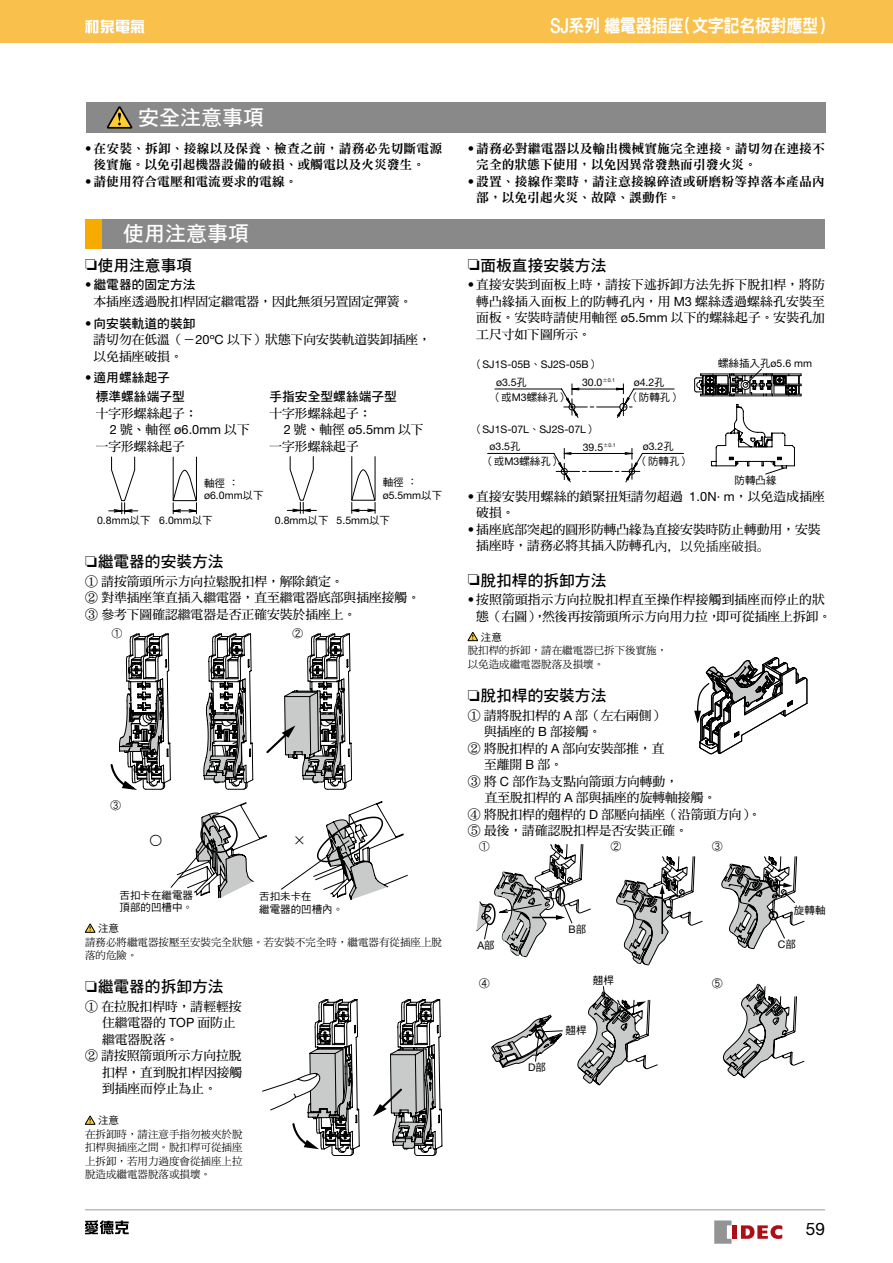
<style>
.page{position:relative;width:893px;height:1263px;background:#fff}
.page>*{position:absolute;margin:0;border:0;box-sizing:border-box;transform-origin:0 0}
.t1{font:21px "DF Hei Std W7";color:#fff}
.t2{font:18px "DF Hei Std W9";letter-spacing:-.03em;color:#fff;scale:.9 1}
.t3{font:17.25px "Helvetica Neue LT Std";color:#000}
.t4{font:15.75px "DF Hei Std W7";color:#000}
.t5{font:12.75px/16.5px "DF Ming Std W7";color:#000}
.t6{font:12.75px/16.5px "DF Ming Std W9";letter-spacing:.015em;color:#000}
.t7{font:12.75px/19.2px "DF Hei Std W7";color:#000}
.t8{font:12.75px "Helvetica Neue LT Std";color:#000}
.t9{font:12.75px "DF Hei Std W5 E Ten B5 H";color:#000}
.t10{font:10.5px "Helvetica Neue LT Std";color:#000}
.t11{font:10.5px/13.5px "DF Ming Std W5";color:#000}
.t12{font:10.5px/12.6px "DF Hei Std W5 E Ten B5 H";color:#000}
.t13{font:10.5px "DF Hei Std W5";color:#000}
.s1{font-family:"Helvetica Neue LT Std";font-weight:500;font-size:20.7px}
.s2{font-family:"Helvetica Neue LT Std"}
.s3{font-family:"DF Ming Std W7"}
.s4{font-family:"DF Hei Std W5 E Ten B5 H"}
.s5{font-family:"Koz Min Pro"}
</style>
<div class="page">
<svg style="left:85px;top:924px;width:10px;height:9px"></svg>
<svg style="left:85px;top:1116px;width:10px;height:9px"></svg>
<svg style="left:487px;top:383px;width:197px;height:100px"></svg>
<svg style="left:694px;top:368px;width:108px;height:107px"></svg>
<svg style="left:468px;top:632px;width:10px;height:9px"></svg>
<svg style="left:476px;top:843px;width:329px;height:242px"></svg>
<svg style="left:108px;top:457px;width:89px;height:57px"></svg>
<svg style="left:287px;top:456px;width:89px;height:58px"></svg>
<svg style="left:111px;top:633px;width:241px;height:157px"></svg>
<svg style="left:170px;top:801px;width:238px;height:99px"></svg>
<svg style="left:262px;top:999px;width:180px;height:157px"></svg>
<svg style="left:694px;top:657px;width:113px;height:97px"></svg>
<div style="left:86px;top:102px;width:739px;height:31px;background:#898989"></div>
<svg style="left:107px;top:107px;width:25px;height:22px"></svg>
<div style="left:85px;top:219px;width:17px;height:30px;background:#f7ab00"></div>
<div style="left:102px;top:219px;width:723px;height:30px;background:#898989"></div>
<hr style="left:85px;top:1209px;width:740px;height:1px;background:#9fa0a0">
<svg style="left:714px;top:1220px;width:18px;height:24px"></svg>
<hr style="left:732px;top:1225px;width:4px;height:14px;background:#ae0e16">
<svg style="left:741px;top:1225px;width:41px;height:14px"></svg>
<svg style="left:85px;top:1220px;width:44px;height:14px"></svg>
<div style="left:0;top:0;width:893px;height:43px;background:#f9c14b"></div>
<svg style="left:85px;top:20px;width:59px;height:13px"></svg>
<h2 class="t2" style="left:550px;top:16px;width:316px"><span class="s1">SJ</span>系列繼電器插座（文字記名板對應型）</h2>
<h1 class="t1" style="left:138px;top:106px;width:127px">安全注意事項</h1>
<p class="t6" style="left:94px;top:140px;width:350px;text-indent:-9px"><span class="s2">•</span> 在安裝、拆卸、接線以及保養、檢查之前，請務必先切斷電源後實施。以免引起機器設備的破損、或觸電以及火災發生。</p>
<p class="t6" style="left:85px;top:173px;width:214px"><span class="s2">•</span> 請使用符合電壓和電流要求的電線。</p>
<h1 class="t1" style="left:123px;top:223px;width:127px">使用注意事項</h1>
<p class="t4" style="left:85px;top:257px;width:109px">❏使用注意事項</p>
<p class="t7" style="left:85px;top:275px;width:112px"><span class="s2">•</span> 繼電器的固定方法</p>
<p class="t5" style="left:94px;top:293px;width:320px">本插座透過脫扣桿固定繼電器，因此無須另置固定彈簧。</p>
<p class="t7" style="left:85px;top:313px;width:112px"><span class="s2">•</span> 向安裝軌道的裝卸</p>
<p class="t5" style="left:94px;top:331px;width:339px">請切勿在低溫（－<span class="s2">20ºC</span> 以下）狀態下向安裝軌道裝卸插座，以免插座破損。</p>
<p class="t7" style="left:96px;top:368px;width:91px;text-indent:-11px"><span class="s2">•</span> 適用螺絲起子標準螺絲端子型</p>
<p class="t5" style="left:96px;top:405px;width:103px">十字形螺絲起子：</p>
<p class="t8" style="left:110px;top:422px;width:141px">2 <span class="s3">號、軸徑</span> ø6.0mm <span class="s3">以下</span></p>
<p class="t5" style="left:96px;top:438px;width:91px">一字形螺絲起子</p>
<p class="t7" style="left:269px;top:387px;width:129px">手指安全型螺絲端子型</p>
<p class="t5" style="left:269px;top:405px;width:103px">十字形螺絲起子：</p>
<p class="t8" style="left:284px;top:422px;width:141px">2 <span class="s3">號、軸徑</span> ø5.5mm <span class="s3">以下</span></p>
<p class="t5" style="left:269px;top:438px;width:91px">一字形螺絲起子</p>
<p class="t12" style="left:204px;top:477px;width:36px">軸徑 ：</p>
<p class="t10" style="left:204px;top:489px;width:61px">ø6.0mm<span class="s4">以下</span></p>
<p class="t12" style="left:383px;top:476px;width:36px">軸徑 ：</p>
<p class="t10" style="left:383px;top:489px;width:61px">ø5.5mm<span class="s4">以下</span></p>
<p class="t10" style="left:97px;top:514px;width:55px">0.8mm<span class="s4">以下</span></p>
<p class="t10" style="left:337px;top:514px;width:55px">5.5mm<span class="s4">以下</span></p>
<p class="t10" style="left:275px;top:514px;width:55px">0.8mm<span class="s4">以下</span></p>
<p class="t10" style="left:159px;top:514px;width:55px">6.0mm<span class="s4">以下</span></p>
<p class="t4" style="left:85px;top:553px;width:140px">❏繼電器的安裝方法</p>
<p class="t5" style="left:85px;top:573px;width:337px">① 請按箭頭所示方向拉鬆脫扣桿，解除鎖定。<br>② 對準插座筆直插入繼電器，直至繼電器底部與插座接觸。<br>③ 參考下圖確認繼電器是否正確安裝於插座上。</p>
<p class="t12" style="left:112px;top:626px;width:12px">①</p>
<p class="t12" style="left:292px;top:626px;width:12px">②</p>
<p class="t12" style="left:111px;top:798px;width:12px">③</p>
<p class="t9" style="left:149px;top:833px;width:14px">○</p>
<p class="t9" style="left:293px;top:833px;width:14px">×</p>
<p class="t12" style="left:120px;top:888px;width:75px">舌扣卡在繼電器頂部的凹槽中。</p>
<p class="t12" style="left:259px;top:890px;width:85px">舌扣未卡在<br>繼電器的凹槽內。</p>
<p class="t13" style="left:98px;top:923px;width:22px">注意</p>
<p class="t11" style="left:85px;top:935px;width:358px">請務必將繼電器按壓至安裝完全狀態。若安裝不完全時，繼電器有從插座上脫落的危險。</p>
<p class="t4" style="left:85px;top:978px;width:140px">❏繼電器的拆卸方法</p>
<p class="t5" style="left:85px;top:998px;width:158px">① 在拉脫扣桿時，請輕輕按</p>
<p class="t5" style="left:102px;top:1014px;width:135px">住繼電器的 <span class="s2">TOP</span> 面防止</p>
<p class="t5" style="left:102px;top:1031px;width:78px">繼電器脫落。</p>
<p class="t5" style="left:85px;top:1047px;width:158px">② 請按照箭頭所示方向拉脫</p>
<p class="t5" style="left:102px;top:1064px;width:142px">扣桿，直到脫扣桿因接觸</p>
<p class="t5" style="left:102px;top:1080px;width:116px">到插座而停止為止。</p>
<p class="t13" style="left:98px;top:1115px;width:22px">注意</p>
<p class="t11" style="left:85px;top:1127px;width:159px;text-align:justify">在拆卸時，請注意手指勿被夾於脫扣桿與插座之間。脫扣桿可從插座上拆卸，若用力過度會從插座上拉脫造成繼電器脫落或損壞。</p>
<p class="t6" style="left:476px;top:140px;width:350px;text-indent:-9px"><span class="s2">•</span> 請務必對繼電器以及輸出機械實施完全連接。請切勿在連接不完全的狀態下使用，以免因異常發熱而引發火災。</p>
<p class="t6" style="left:476px;top:173px;width:350px;text-indent:-9px"><span class="s2">•</span> 設置、接線作業時，請注意接線碎渣或研磨粉等掉落本產品內部，以免引起火災、故障、誤動作。</p>
<p class="t4" style="left:468px;top:257px;width:140px">❏面板直接安裝方法</p>
<p class="t5" style="left:476px;top:276px;width:350px;text-align:justify;text-indent:-9px"><span class="s2">•</span> 直接安裝到面板上時，請按下述拆卸方法先拆下脫扣桿，將防轉凸緣插入面板上的防轉孔內，用 <span class="s2">M3</span> 螺絲透過螺絲孔安裝至面板。安裝時請使用軸徑 <span class="s2">ø5.5mm</span> 以下的螺絲起子。安裝孔加工尺寸如下圖所示。</p>
<p class="t10" style="left:718px;top:357px;width:95px"><span class="s4">螺絲插入孔</span>ø5.6 mm</p>
<p class="t10" style="left:472px;top:358px;width:129px"><span class="s4">（</span>SJ1S-05B<span class="s4">、</span>SJ2S-05B<span class="s4">）</span></p>
<p class="t10" style="left:496px;top:375px;width:33px">ø3.5<span class="s4">孔</span></p>
<p class="t10" style="left:582px;top:376px;width:34px">30.0<sup>±</sup><sup>0.1</sup></p>
<p class="t10" style="left:634px;top:376px;width:33px">ø4.2<span class="s4">孔</span></p>
<p class="t12" style="left:491px;top:390px;width:79px">（或<span class="s2">M3</span>螺絲孔）</p>
<p class="t12" style="left:628px;top:390px;width:54px">（防轉孔）</p>
<p class="t10" style="left:472px;top:423px;width:126px"><span class="s4">（</span>SJ1S-07L<span class="s4">、</span>SJ2S-07L<span class="s4">）</span></p>
<p class="t10" style="left:489px;top:440px;width:33px">ø3.5<span class="s4">孔</span></p>
<p class="t12" style="left:483px;top:455px;width:79px">（或<span class="s2">M3</span>螺絲孔）</p>
<p class="t10" style="left:583px;top:441px;width:34px">39.5<sup>±</sup><sup>0.1</sup></p>
<p class="t10" style="left:643px;top:440px;width:33px">ø3.2<span class="s4">孔</span></p>
<p class="t12" style="left:637px;top:455px;width:54px">（防轉孔）</p>
<p class="t12" style="left:734px;top:473px;width:43px">防轉凸緣</p>
<p class="t5" style="left:476px;top:488px;width:350px;text-indent:-9px"><span class="s2">•</span> 直接安裝用螺絲的鎖緊扭矩請勿超過 <span class="s2">1.0N· m</span>，以免造成插座破損。</p>
<p class="t5" style="left:476px;top:521px;width:346px;text-indent:-9px"><span class="s2">•</span> 插座底部突起的圓形防轉凸緣為直接安裝時防止轉動用，安裝插座時，請務必將其插入防轉孔<span class="s5">內，以免插座破損。</span></p>
<p class="t4" style="left:468px;top:572px;width:140px">❏脫扣桿的拆卸方法</p>
<p class="t5" style="left:476px;top:591px;width:357px;text-indent:-9px"><span class="s2">•</span> 按照箭頭指示方向拉脫扣桿直至操作桿接觸到插座而停止的狀態（右圖），然後再按箭頭所示方向用力拉，即可從插座上拆卸。</p>
<p class="t13" style="left:481px;top:631px;width:22px">注意</p>
<p class="t11" style="left:468px;top:643px;width:201px">脫扣桿的拆卸，請在繼電器已拆下後實施，以免造成繼電器脫落及損壞。</p>
<p class="t4" style="left:468px;top:687px;width:140px">❏脫扣桿的安裝方法</p>
<p class="t5" style="left:468px;top:707px;width:198px">① 請將脫扣桿的 <span class="s2">A</span> 部（左右兩側）</p>
<p class="t5" style="left:484px;top:723px;width:119px">與插座的 <span class="s2">B</span> 部接觸。</p>
<p class="t5" style="left:468px;top:740px;width:198px">② 將脫扣桿的 <span class="s2">A</span> 部向安裝部推，直</p>
<p class="t5" style="left:484px;top:756px;width:80px">至離開 <span class="s2">B</span> 部。</p>
<p class="t5" style="left:468px;top:773px;width:212px">③ 將 <span class="s2">C</span> 部作為支點向箭頭方向轉動，</p>
<p class="t5" style="left:485px;top:789px;width:233px">直至脫扣桿的 <span class="s2">A</span> 部與插座的旋轉軸接觸。</p>
<p class="t5" style="left:468px;top:806px;width:295px">④ 將脫扣桿的翹桿的 <span class="s2">D</span> 部壓向插座（沿箭頭方向）。</p>
<p class="t5" style="left:468px;top:822px;width:222px">⑤ 最後，請確認脫扣桿是否安裝正確。</p>
<p class="t12" style="left:479px;top:840px;width:12px">①</p>
<p class="t12" style="left:611px;top:840px;width:12px">②</p>
<p class="t12" style="left:712px;top:840px;width:12px">③</p>
<p class="t10" style="left:477px;top:939px;width:19px">A<span class="s4">部</span></p>
<p class="t10" style="left:568px;top:923px;width:19px">B<span class="s4">部</span></p>
<p class="t12" style="left:593px;top:974px;width:22px">翹桿</p>
<p class="t12" style="left:479px;top:977px;width:12px">④</p>
<p class="t12" style="left:712px;top:977px;width:12px">⑤</p>
<p class="t10" style="left:528px;top:1061px;width:19px">D<span class="s4">部</span></p>
<p class="t12" style="left:566px;top:1023px;width:22px">翹桿</p>
<p class="t12" style="left:794px;top:903px;width:33px">旋轉軸</p>
<p class="t10" style="left:778px;top:938px;width:20px">C<span class="s4">部</span></p>
<h3 class="t3" style="left:806px;top:1219px;width:21px">59</h3>
</div>
